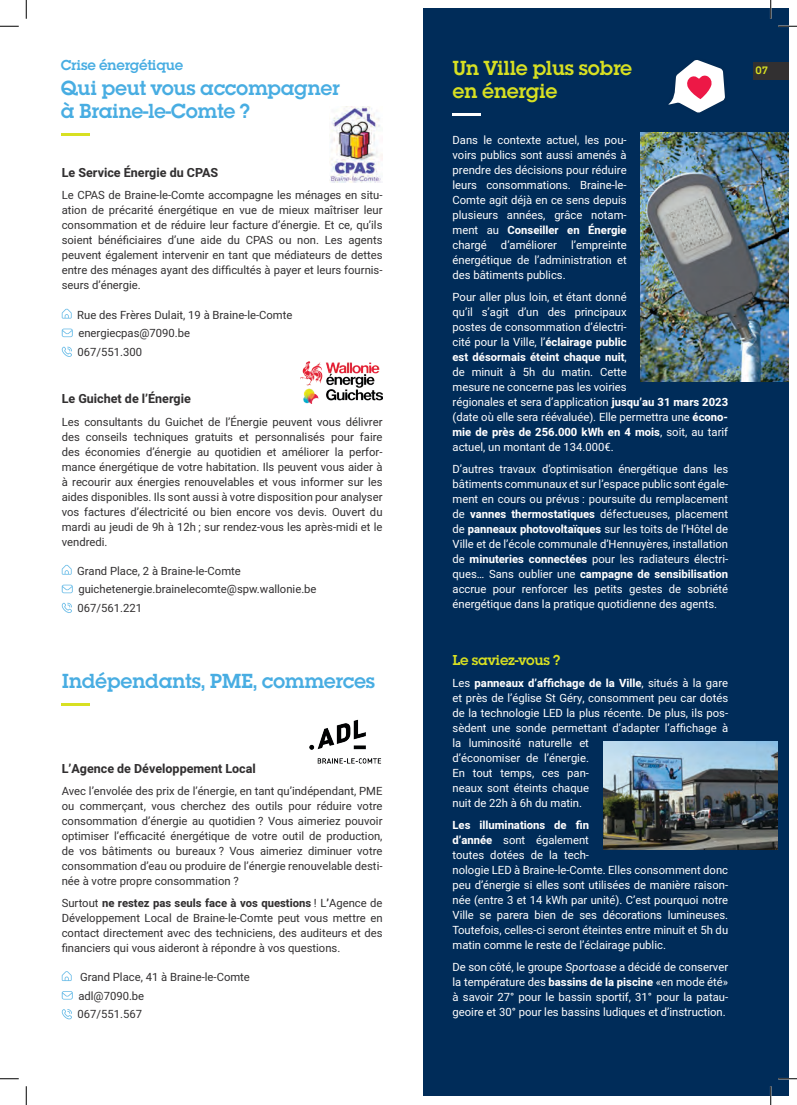
<style>
.page{position:relative;width:797px;height:1105px;background:#fff}
.page>*{position:absolute;margin:0;border:0;box-sizing:border-box;transform-origin:0 0}
.Small_title{font:21.25px/23.8px "squareserifbold";letter-spacing:-.02em;color:#48ade2}
.Small_title-2{font:21.25px/23.8px "squareserifbold";letter-spacing:-.02em;color:#d8e022}
.Small_title-3{font:15px "squareserifbold";letter-spacing:-.02em;color:#48ade2}
.Paragraph_Content{font:15px "squareserifbold";letter-spacing:-.02em;color:#d8e022}
.Article_Head{font:700 12.5px "Heebo";color:#323031}
.Article_Head-2{font:11.25px/15px "Heebo";color:#fff;text-align:justify}
.Article_Head-3{font:11.25px/15px "Heebo";color:#323031;text-align:justify}
.Article_Title{font:11.25px "squareserifbold";color:#d8e022}
.s1{font-weight:700}
</style>
<div class="page">
<div style="left:423px;top:9px;width:365px;height:1087px;background:#002c59"></div>
<hr style="left:62px;top:703px;width:28px;height:3px;background:#d8e022">
<hr style="left:452px;top:113px;width:29px;height:3px;background:#fff">
<img style="left:603px;top:741px;width:174px;height:108px">
<img style="left:641px;top:132px;width:147px;height:249px">
<svg style="left:62px;top:308px;width:10px;height:11px"></svg>
<svg style="left:62px;top:329px;width:11px;height:8px"></svg>
<svg style="left:61px;top:347px;width:11px;height:10px"></svg>
<svg style="left:62px;top:565px;width:10px;height:10px"></svg>
<svg style="left:62px;top:585px;width:11px;height:8px"></svg>
<svg style="left:61px;top:603px;width:11px;height:10px"></svg>
<svg style="left:62px;top:971px;width:10px;height:10px"></svg>
<svg style="left:62px;top:991px;width:11px;height:8px"></svg>
<svg style="left:61px;top:1009px;width:11px;height:11px"></svg>
<hr style="left:61px;top:134px;width:28px;height:2px;background:#d8e022">
<img style="left:329px;top:106px;width:53px;height:76px">
<img style="left:301px;top:361px;width:81px;height:43px">
<img style="left:309px;top:719px;width:73px;height:45px">
<div style="left:753px;top:62px;width:35px;height:18px;background:#323031"></div>
<svg style="left:668px;top:60px;width:57px;height:53px"></svg>
<svg style="left:0;top:25px;width:19px;height:2px"></svg>
<svg style="left:778px;top:25px;width:19px;height:2px"></svg>
<svg style="left:0;top:1078px;width:19px;height:1px"></svg>
<svg style="left:778px;top:1078px;width:19px;height:1px"></svg>
<svg style="left:25px;top:0;width:2px;height:19px"></svg>
<svg style="left:25px;top:1086px;width:2px;height:19px"></svg>
<svg style="left:770px;top:0;width:1px;height:19px"></svg>
<svg style="left:770px;top:1086px;width:1px;height:19px"></svg>
<p class="Small_title-3" style="left:61px;top:56px;width:124px">Crise énergétique</p>
<p class="Small_title" style="left:61px;top:76px;width:281px">Qui peut vous accompagner à Braine-le-Comte ?</p>
<p class="Article_Head" style="left:62px;top:164px;width:158px">Le Service Énergie du CPAS</p>
<p class="Article_Head-3" style="left:62px;top:188px;width:322px">Le CPAS de Braine-le-Comte accompagne les ménages en situ&shy;ation de précarité énergétique en vue de mieux maîtriser leur consommation et de réduire leur facture d’énergie. Et ce, qu’ils soient bénéficiaires d’une aide du CPAS ou non. Les agents peuvent également intervenir en tant que médiateurs de dettes entre des ménages ayant des difficultés à payer et leurs fournis&shy;seurs d’énergie.</p>
<p class="Article_Head-3" style="left:77px;top:307px;width:217px">Rue des Frères Dulait, 19 à Braine-le-Comte</p>
<p class="Article_Head-3" style="left:78px;top:326px;width:113px">energiecpas@7090.be</p>
<p class="Article_Head-3" style="left:78px;top:344px;width:66px">067/551.300</p>
<p class="Article_Head" style="left:62px;top:390px;width:131px">Le Guichet de l’Énergie</p>
<p class="Article_Head-3" style="left:62px;top:414px;width:322px">Les consultants du Guichet de l’Énergie peuvent vous délivrer des conseils techniques gratuits et personnalisés pour faire des économies d’énergie au quotidien et améliorer la perfor&shy;mance énergétique de votre habitation. Ils peuvent vous aider à à recourir aux énergies renouvelables et vous informer sur les aides disponibles. Ils sont aussi à votre disposition pour analyser vos factures d’électricité ou bien encore vos devis. Ouvert du mardi au jeudi de 9h à 12h ; sur rendez-vous les après-midi et le vendredi.</p>
<p class="Article_Head-3" style="left:77px;top:563px;width:165px">Grand Place, 2 à Braine-le-Comte</p>
<p class="Article_Head-3" style="left:78px;top:582px;width:240px">guichetenergie.brainelecomte@spw.wallonie.be</p>
<p class="Article_Head-3" style="left:78px;top:600px;width:66px">067/561.221</p>
<p class="Small_title" style="left:62px;top:669px;width:315px">Indépendants, PME, commerces</p>
<p class="Article_Head" style="left:62px;top:759px;width:196px">L’Agence de Développement Local</p>
<p class="Article_Head-3" style="left:62px;top:783px;width:322px">Avec l’envolée des prix de l’énergie, en tant qu’indépendant, PME ou commerçant, vous cherchez des outils pour réduire votre consommation d’énergie au quotidien ? Vous aimeriez pouvoir optimiser l’efficacité énergétique de votre outil de production, de vos bâtiments ou bureaux ? Vous aimeriez diminuer votre consommation d’eau ou produire de l’énergie renouvelable desti&shy;née à votre propre consommation ?</p>
<p class="Article_Head-3" style="left:62px;top:895px;width:322px">Surtout <span class="s1">ne restez pas seuls face à vos questions</span> ! L<span class="s1">’</span>Agence de Développement Local de Braine-le-Comte peut vous mettre en contact directement avec des techniciens, des auditeurs et des financiers qui vous aideront à répondre à vos questions.</p>
<p class="Article_Head-3" style="left:80px;top:969px;width:171px">Grand Place, 41 à Braine-le-Comte</p>
<p class="Article_Head-3" style="left:78px;top:988px;width:67px">adl@7090.be</p>
<p class="Article_Head-3" style="left:78px;top:1007px;width:66px">067/551.567</p>
<p class="Small_title-2" style="left:452px;top:56px;width:181px">Un Ville plus sobre en énergie</p>
<p class="Article_Head-2" style="left:452px;top:133px;width:176px">Dans le contexte actuel, les pou&shy;voirs publics sont aussi amenés à prendre des décisions pour réduire leurs consommations. Braine-le-Comte agit déjà en ce sens depuis plusieurs années, grâce notam&shy;ment au <span class="s1">Conseiller en Énergie </span>chargé</p>
<p class="Article_Head-2" style="left:452px;top:238px;width:176px;text-indent:119px">l’empreinte énergétique de l’administration et des bâtiments publics.</p>
<p class="Article_Head-2" style="left:452px;top:290px;width:277px;text-align:left">Pour aller plus loin, et étant donné<br>qu’il s’agit d’un des principaux<br>postes de consommation d’électri-<br>cité pour la Ville, l’<span class="s1">éclairage public<br>est désormais éteint chaque nuit</span>,<br>de minuit à 5h du matin. Cette<br>mesure ne concerne pas les voiries<br>régionales et sera d’application <span class="s1">jusqu’au 31 mars 2023 </span>(date où elle sera réévaluée). Elle permettra une <span class="s1">écono&shy;mie de près de 256.000 kWh en 4 mois</span>, soit, au tarif actuel, un montant de 134.000€.</p>
<p class="Article_Head-2" style="left:452px;top:462px;width:277px">D’autres travaux d’optimisation énergétique dans les bâtiments communaux et sur l’espace public sont égale&shy;ment en cours ou prévus : poursuite du remplacement de <span class="s1">vannes thermostatiques</span> défectueuses, placement de <span class="s1">panneaux photovoltaïques</span> sur les toits de l’Hôtel de Ville et de l’école communale d’Hennuyères, installation de <span class="s1">minuteries connectées</span> pour les radiateurs électri&shy;ques… Sans oublier une <span class="s1">campagne de sensibilisation </span>accrue pour renforcer les petits gestes de sobriété énergétique dans la pratique quotidienne des agents.</p>
<p class="Article_Head-2" style="left:501px;top:238px;width:58px">d’améliorer</p>
<p class="Paragraph_Content" style="left:452px;top:651px;width:109px">Le saviez-vous ?</p>
<p class="Article_Head-2" style="left:452px;top:675px;width:277px;text-align:left">Les <span class="s1">panneaux d’affichage de la Ville</span>, situés à la gare et près de l’église St Géry, consomment peu car dotés de la technologie LED la plus récente. De plus, ils pos&shy;sèdent une sonde permettant d’adapter l’affichage à la luminosité naturelle et<br>d’économiser de l’énergie.<br>En tout temps, ces pan-<br>neaux sont éteints chaque<br>nuit de 22h à 6h du matin.</p>
<p class="Article_Head-2" style="left:452px;top:817px;width:277px;text-align:left"><span class="s1">Les illuminations de fin<br>d’année</span> sont également<br>toutes dotées de la tech-<br>nologie LED à Braine-le-Comte. Elles consomment donc peu d’énergie si elles sont utilisées de manière raison&shy;née (entre 3 et 14 kWh par unité). C’est pourquoi notre Ville se parera bien de ses décorations lumineuses.<br>Toutefois, celles-ci seront éteintes entre minuit et 5h du matin comme le reste de l’éclairage public.</p>
<p class="Article_Head-2" style="left:452px;top:959px;width:277px">De son côté, le groupe Sportoase a décidé de conserver la température des <span class="s1">bassins de la piscine</span> «en mode été» à savoir 27° pour le bassin sportif, 31° pour la patau&shy;geoire et 30° pour les bassins ludiques et d’instruction.</p>
<p class="Article_Title" style="left:755px;top:64px;width:14px">07</p>
</div>
